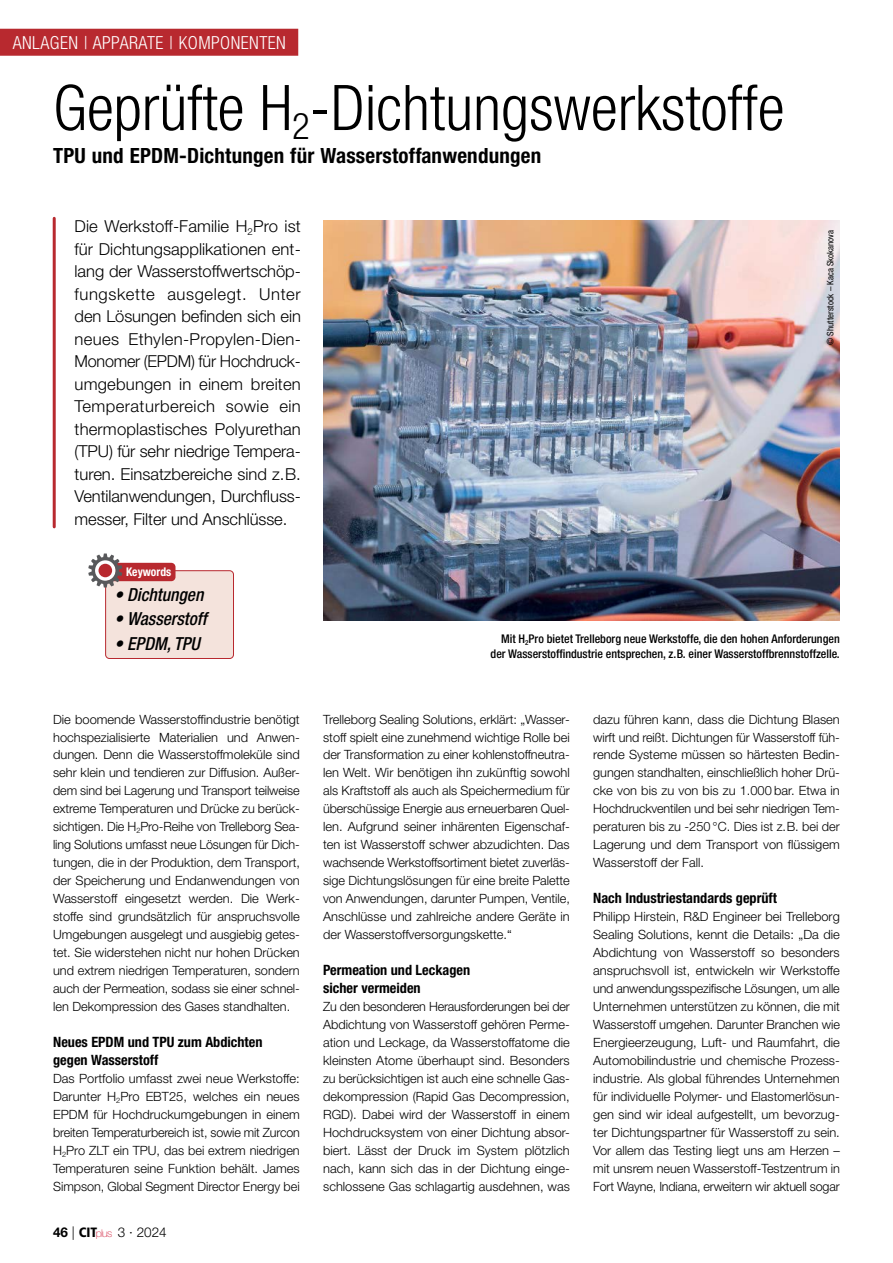
<style>
.page{position:relative;width:893px;height:1263px;background:#fff}
.page>*{position:absolute;margin:0;border:0;box-sizing:border-box;transform-origin:0 0}
.t1{font:300 condensed 63px "Helvetica Neue LT Std";color:#000}
.t2{font:700 condensed 21px "Helvetica Neue LT Std";letter-spacing:.01em;color:#000}
.t3{font:italic 500 condensed 18px "Helvetica Neue LT Std";color:#000}
.t4{font:300 condensed 18px "Helvetica Neue LT Std";letter-spacing:.025em;color:#fff}
.t5{font:300 16.5px/22.5px "Helvetica Neue LT Std";color:#000}
.t6{font:700 condensed 14.25px/18px "Helvetica Neue LT Std";color:#000}
.t7{font:300 13.5px "Helvetica Neue LT Std";color:#000}
.t8{font:300 12.75px/18px "Helvetica Neue LT Std";color:#000;text-align:justify}
.t9{font:500 condensed 12px/15px "Helvetica Neue LT Std";color:#000;text-align:right}
.t10{font:700 condensed 12px "Helvetica Neue LT Std";color:#fff;scale:.96 1}
.t11{font:condensed 9px "Helvetica Neue LT Std";color:#000}
.s1{font-weight:700}
.s2{font-family:"Frutiger LT Std";font-weight:900;font-stretch:condensed}
.s3{font-weight:100;font-size:10.65px;color:#d1223e}
</style>
<div class="page">
<hr style="left:53px;top:218px;width:3px;height:309px;background:#b8292f">
<img style="left:323px;top:220px;width:517px;height:401px">
<div style="left:0;top:29px;width:298px;height:27px;background:#b8292f"></div>
<div style="left:106px;top:571px;width:127px;height:87px;background:#f4e3dc;border-radius:4px"></div>
<div style="left:105px;top:570px;width:129px;height:89px;border:1px solid #b8292f;border-radius:4px"></div>
<div style="left:105px;top:563px;width:71px;height:18px;background:#b8292f;border-radius:4px"></div>
<svg style="left:88px;top:553px;width:34px;height:34px"></svg>
<div style="left:99px;top:564px;width:13px;height:13px;background:#b8292f;border-radius:50%"></div>
<h3 class="t4" style="left:13px;top:32px;width:275px">ANLAG EN | APPARATE | KOMPONENTEN</h3>
<h1 class="t1" style="left:53px;top:72px;width:733px">GEPRÜFTE H<sub>2</sub>-DICHTUNGSWERKSTOFFE</h1>
<h2 class="t2" style="left:53px;top:142px;width:490px">TPU und EPDM-Dichtungen für Wasserstoffanwendungen</h2>
<p class="t5" style="left:75px;top:215px;width:228px">Die Werkstoff-Familie H<sub>2</sub>Pro ist für Dichtungsapplikationen ent&shy;lang der Wasserstoffwertschöp&shy;fungskette ausgelegt. Unter den Lösungen befinden sich ein neues Ethylen-Propylen-Dien-<br>Monomer (EPDM) für Hochdruck&shy;umgebungen in einem breiten<br>Temperaturbereich sowie ein thermoplastisches Polyurethan (TPU) für sehr niedrige Tempera&shy;turen. Einsatzbereiche sind z.B.<br>Ventilanwendungen, Durchfluss&shy;messer, Filter und Anschlüsse.</p>
<p class="t10" style="left:126px;top:565px;width:49px">Keywords</p>
<p class="t11" style="left:825px;top:345px;width:116px;rotate:-90deg">© Shutterstock – Kaca Skokanova</p>
<h3 class="t3" style="left:114px;top:584px;width:90px">• Dichtungen</h3>
<h3 class="t3" style="left:114px;top:608px;width:94px">• Wasserstoff</h3>
<h3 class="t3" style="left:114px;top:632px;width:87px">• EPDM, TPU</h3>
<p class="t8" style="left:53px;top:710px;width:248px">Die boomende Wasserstoffindustrie benötigt hochspezialisierte Materialien und Anwen&shy;dungen. Denn die Wasserstoffmoleküle sind sehr klein und tendieren zur Diffusion. Außer&shy;dem sind bei Lagerung und Transport teilweise extreme Temperaturen und Drücke zu berück&shy;sichtigen. Die H<sub>2</sub>Pro-Reihe von Trelleborg Sea&shy;ling Solutions umfasst neue Lösungen für Dich&shy;tungen, die in der Produktion, dem Transport, der Speicherung und Endanwendungen von Wasserstoff eingesetzt werden. Die Werk&shy;stoffe sind grundsätzlich für anspruchsvolle Umgebungen ausgelegt und ausgiebig getes&shy;tet. Sie widerstehen nicht nur hohen Drücken und extrem niedrigen Temperaturen, sondern auch der Permeation, sodass sie einer schnel&shy;len Dekompression des Gases standhalten.</p>
<p class="t6" style="left:53px;top:1033px;width:211px">Neues EPDM und TPU zum Abdichten gegen Wasserstoff</p>
<p class="t8" style="left:53px;top:1069px;width:248px">Das Portfolio umfasst zwei neue Werkstoffe:<br>Darunter H<sub>2</sub>Pro EBT25, welches ein neues EPDM für Hochdruckumgebungen in einem breiten Temperaturbereich ist, sowie mit Zurcon H<sub>2</sub>Pro ZLT ein TPU, das bei extrem niedrigen Temperaturen seine Funktion behält. James Simpson, Global Segment Director Energy bei</p>
<p class="t7" style="left:53px;top:1224px;width:115px"><span class="s1">46</span> | <span class="s2">CIT</span><span class="s3">plus</span> 3 · 2024</p>
<p class="t9" style="left:491px;top:631px;width:351px">Mit H<sub>2</sub>Pro bietet Trelleborg neue Werkstoffe, die den hohen Anforderungen der Wasserstoffindustrie entsprechen, z.B. einer Wasserstoffbrennstoffzelle.</p>
<p class="t8" style="left:323px;top:710px;width:248px">Trelleborg Sealing Solutions, erklärt: „Wasser&shy;stoff spielt eine zunehmend wichtige Rolle bei der Transformation zu einer kohlenstoffneutra&shy;len Welt. Wir benötigen ihn zukünftig sowohl als Kraftstoff als auch als Speichermedium für überschüssige Energie aus erneuerbaren Quel&shy;len. Aufgrund seiner inhärenten Eigenschaf&shy;ten ist Wasserstoff schwer abzudichten. Das wachsende Werkstoffsortiment bietet zuverläs&shy;sige Dichtungslösungen für eine breite Palette von Anwendungen, darunter Pumpen, Ventile, Anschlüsse und zahlreiche andere Geräte in der Wasserstoffversorgungskette.“</p>
<p class="t6" style="left:323px;top:961px;width:149px">Permeation und Leckagen sicher vermeiden</p>
<p class="t8" style="left:323px;top:997px;width:248px">Zu den besonderen Herausforderungen bei der Abdichtung von Wasserstoff gehören Perme&shy;ation und Leckage, da Wasserstoffatome die kleinsten Atome überhaupt sind. Besonders zu berücksichtigen ist auch eine schnelle Gas&shy;dekompression (Rapid Gas Decompression, RGD). Dabei wird der Wasserstoff in einem Hochdrucksystem von einer Dichtung absor&shy;biert. Lässt der Druck im System plötzlich nach, kann sich das in der Dichtung einge&shy;schlossene Gas schlagartig ausdehnen, was</p>
<p class="t8" style="left:593px;top:710px;width:248px">dazu führen kann, dass die Dichtung Blasen wirft und reißt. Dichtungen für Wasserstoff füh&shy;rende Systeme müssen so härtesten Bedin&shy;gungen standhalten, einschließlich hoher Drü&shy;cke von bis zu von bis zu 1.000 bar. Etwa in Hochdruckventilen und bei sehr niedrigen Tem&shy;peraturen bis zu -250 °C. Dies ist z.B. bei der Lagerung und dem Transport von flüssigem Wasserstoff der Fall.</p>
<p class="t6" style="left:593px;top:889px;width:185px">Nach Industriestandards geprüft</p>
<p class="t8" style="left:593px;top:907px;width:248px;text-align:left">Philipp Hirstein, R&amp;D Engineer bei Trelleborg Sealing Solutions, kennt die Details: „Da die Abdichtung von Wasserstoff so besonders anspruchsvoll ist, entwickeln wir Werkstoffe und anwendungsspezifische Lösungen, um alle Unternehmen unterstützen zu können, die mit Wasserstoff umgehen. Darunter Branchen wie Energieerzeugung, Luft- und Raumfahrt, die Automobilindustrie und chemische Prozess&shy;industrie. Als global führendes Unternehmen für individuelle Polymer- und Elastomerlösun&shy;gen sind wir ideal aufgestellt, um bevorzug&shy;ter Dichtungspartner für Wasserstoff zu sein.<br>Vor allem das Testing liegt uns am Herzen – mit unsrem neuen Wasserstoff-Testzentrum in Fort Wayne, Indiana, erweitern wir aktuell sogar</p>
</div>
